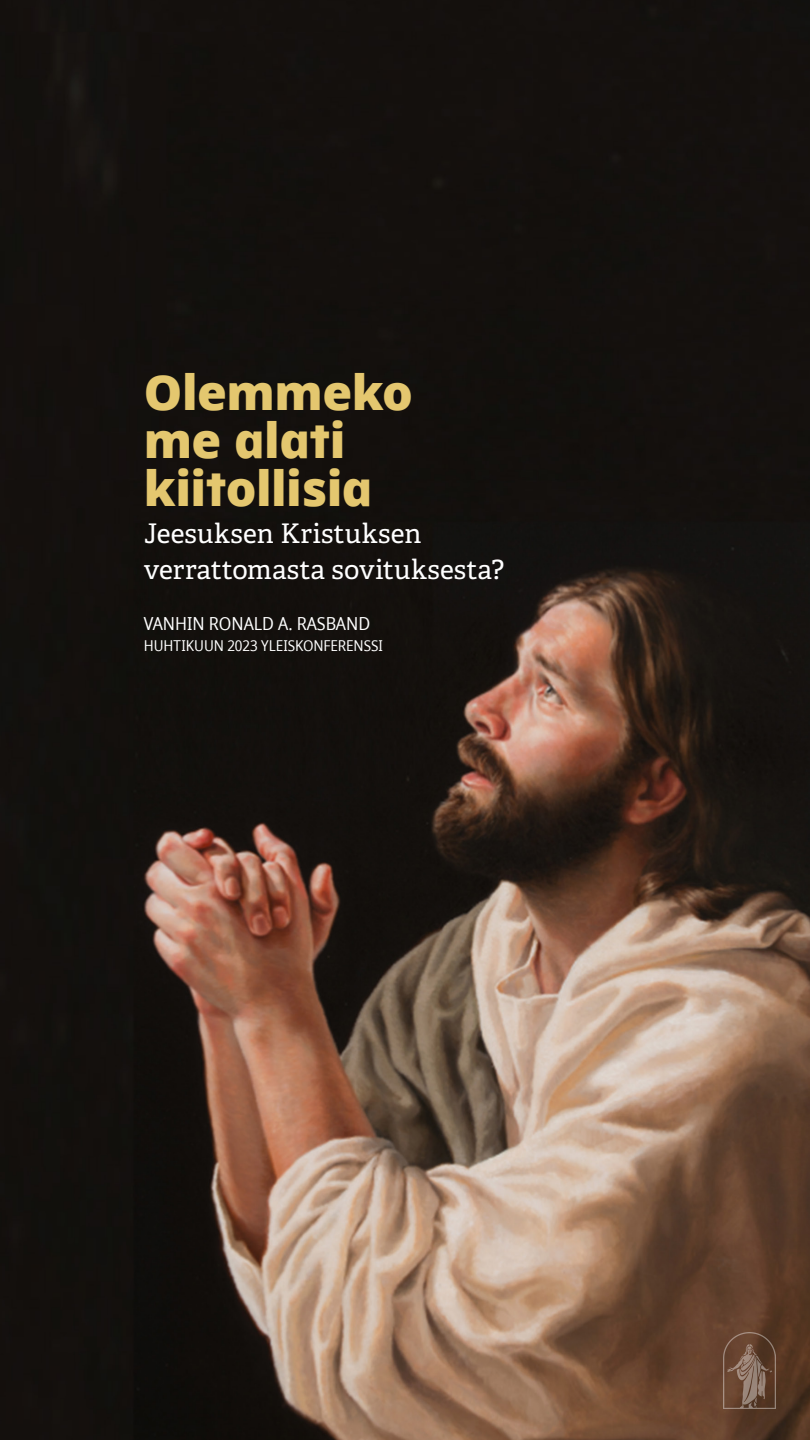
<style>
.page{position:relative;width:810px;height:1440px;background:#fff}
.page>*{position:absolute;margin:0;border:0;box-sizing:border-box;transform-origin:0 0}
.Pull_Quote_Rasband{font:800 48.45px/48.1px "Dots Solidlds Lat";letter-spacing:-.01em;color:#e4c76f}
.Pull_Quote_Rasband-2{font:27px/36.1px "Helam Slablds Lat";letter-spacing:.005em;color:#fff}
.Side_QT_Citation_Ras{font:18px "Dots Solid Condlds Lat";color:#fff}
.Side_QT_Citation_Ras-2{font:15px "Dots Solid Condlds Lat";letter-spacing:-.005em;color:#fff}
</style>
<div class="page">
<img style="left:0;top:0;width:810px;height:1440px">
<img style="left:724px;top:1333px;width:51px;height:75px">
<p class="Pull_Quote_Rasband" style="left:144px;top:370px;width:270px">Olemmeko me alati kiitollisia</p>
<p class="Pull_Quote_Rasband-2" style="left:144px;top:515px;width:362px">Jeesuksen Kristuksen verrattomasta sovituksesta?</p>
<p class="Side_QT_Citation_Ras" style="left:144px;top:611px;width:228px">VANHIN RONALD A. RASBAND</p>
<p class="Side_QT_Citation_Ras-2" style="left:144px;top:634px;width:241px">HUHTIKUUN 2023 YLEISKONFERENSSI</p>
</div>
